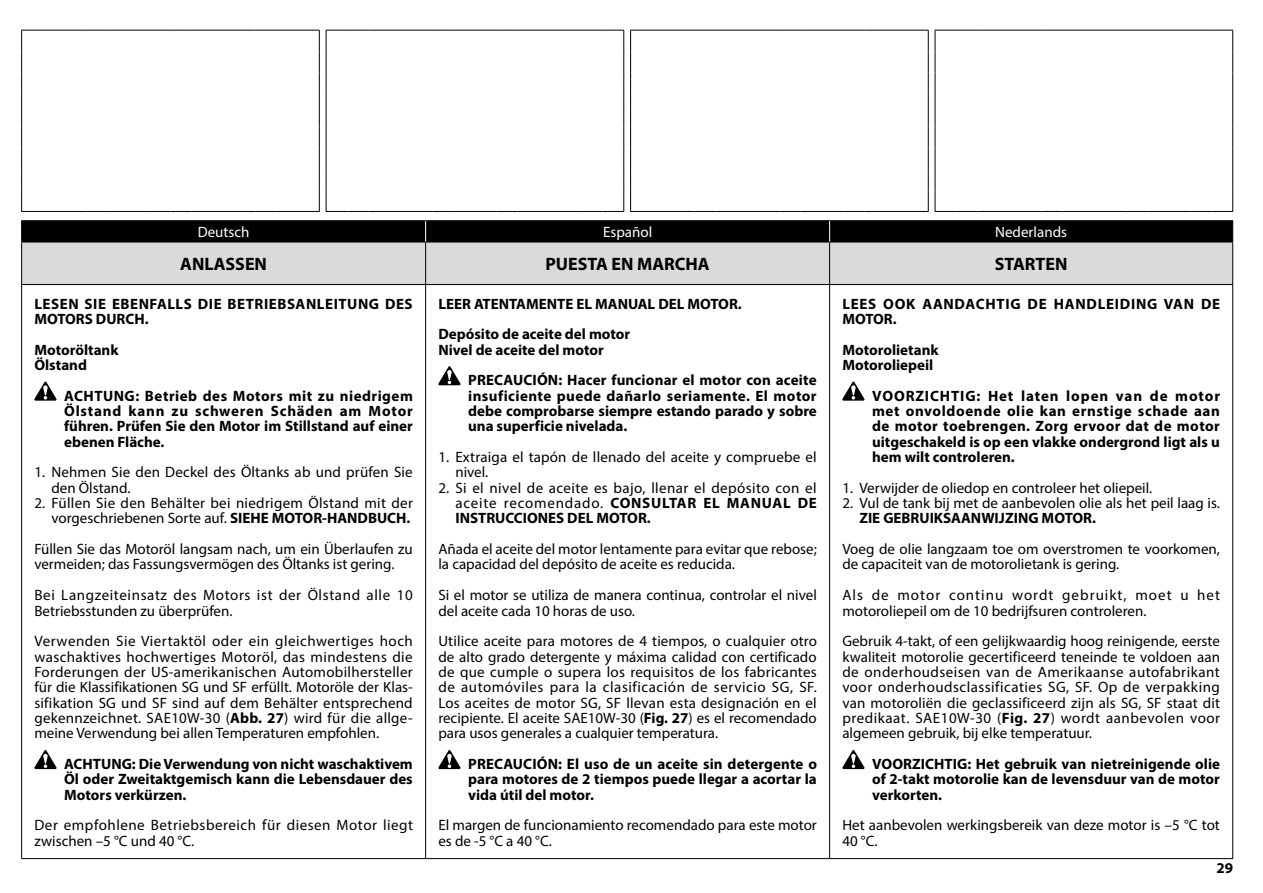
<style>
.page{position:relative;width:1263px;height:893px;background:#fff}
.page>*{position:absolute;margin:0;border:0;box-sizing:border-box;transform-origin:0 0}
.t1{font:700 18px "Myriad Pro";color:#000}
.t2{font:15px/15.3px "Myriad Pro";color:#000}
.t3{font:700 15px/15.3px "Myriad Pro";color:#000;text-align:justify}
.t4{font:15px/15.3px "Myriad Pro";letter-spacing:.02em;color:#000;text-align:right}
.t5{font:15px/15.3px "Myriad Pro";letter-spacing:.04em;color:#000}
.t6{font:15px/15.3px "Myriad Pro";letter-spacing:.035em;color:#000}
.t7{font:700 15px/15.3px "Myriad Pro";letter-spacing:.035em;color:#000}
.t8{font:700 15px/15.3px "Myriad Pro";letter-spacing:.05em;color:#000}
.t9{font:15px "Myriad Pro";color:#fff}
.s1{font-weight:700}
</style>
<div class="page">
<svg style="left:21px;top:30px;width:299px;height:182px"></svg>
<svg style="left:326px;top:30px;width:298px;height:182px"></svg>
<svg style="left:630px;top:30px;width:299px;height:182px"></svg>
<svg style="left:935px;top:30px;width:298px;height:182px"></svg>
<div style="left:22px;top:243px;width:1210px;height:41px;background:#dadada"></div>
<hr style="left:21px;top:220px;width:405px;height:1px;background:#000">
<hr style="left:426px;top:220px;width:404px;height:1px;background:#000">
<hr style="left:830px;top:220px;width:403px;height:1px;background:#000">
<hr style="left:21px;top:242px;width:405px;height:1px;background:#000">
<hr style="left:21px;top:242px;width:1px;height:42px;background:#000">
<hr style="left:426px;top:242px;width:404px;height:1px;background:#000">
<hr style="left:425px;top:242px;width:1px;height:42px;background:#000">
<hr style="left:830px;top:242px;width:403px;height:1px;background:#000">
<hr style="left:829px;top:242px;width:1px;height:42px;background:#000">
<hr style="left:1232px;top:242px;width:1px;height:42px;background:#000">
<hr style="left:21px;top:284px;width:405px;height:1px;background:#000">
<hr style="left:21px;top:285px;width:1px;height:573px;background:#000">
<hr style="left:426px;top:284px;width:404px;height:1px;background:#000">
<hr style="left:425px;top:285px;width:1px;height:573px;background:#000">
<hr style="left:830px;top:284px;width:403px;height:1px;background:#000">
<hr style="left:829px;top:285px;width:1px;height:573px;background:#000">
<hr style="left:1232px;top:285px;width:1px;height:573px;background:#000">
<div style="left:21px;top:221px;width:1212px;height:21px;background:#000"></div>
<hr style="left:21px;top:858px;width:405px;height:1px;background:#000">
<hr style="left:426px;top:858px;width:404px;height:1px;background:#000">
<hr style="left:830px;top:858px;width:403px;height:1px;background:#000">
<svg style="left:34px;top:382px;width:23px;height:19px"></svg>
<svg style="left:34px;top:750px;width:23px;height:19px"></svg>
<svg style="left:438px;top:366px;width:22px;height:19px"></svg>
<svg style="left:438px;top:750px;width:22px;height:19px"></svg>
<svg style="left:842px;top:382px;width:22px;height:19px"></svg>
<svg style="left:842px;top:750px;width:22px;height:19px"></svg>
<p class="t9" style="left:198px;top:223px;width:53px">Deutsch</p>
<p class="t9" style="left:603px;top:223px;width:51px">Español</p>
<p class="t9" style="left:995px;top:223px;width:73px">Nederlands</p>
<p class="t1" style="left:180px;top:252px;width:88px">ANLASSEN</p>
<p class="t1" style="left:545px;top:252px;width:166px">PUESTA EN MARCHA</p>
<p class="t1" style="left:995px;top:252px;width:74px">STARTEN</p>
<p class="t7" style="left:34px;top:295px;width:380px">LESEN SIE EBENFALLS DIE BETRIEBSANLEITUNG DES<br>MOTORS DURCH.</p>
<p class="t3" style="left:34px;top:341px;width:86px">Motoröltank<br>Ölstand</p>
<p class="t3" style="left:64px;top:387px;width:350px">ACHTUNG: Betrieb des Motors mit zu niedrigem Ölstand kann zu schweren Schäden am Motor führen. Prüfen Sie den Motor im Stillstand auf einer ebenen Fläche.</p>
<p class="t2" style="left:51px;top:464px;width:363px;text-indent:-17px">1. Nehmen Sie den Deckel des Öltanks ab und prüfen Sie den Ölstand.</p>
<p class="t4" style="left:34px;top:495px;width:380px">2. Füllen Sie den Behälter bei niedrigem Ölstand mit der vorgeschriebenen Sorte auf. <span class="s1">SIEHE MOTOR-HANDBUCH.</span></p>
<p class="t2" style="left:34px;top:541px;width:380px">Füllen Sie das Motoröl langsam nach, um ein Überlaufen zu vermeiden; das Fassungsvermögen des Öltanks ist gering.</p>
<p class="t5" style="left:34px;top:587px;width:380px">Bei Langzeiteinsatz des Motors ist der Ölstand alle 10<br>Betriebsstunden zu überprüfen.</p>
<p class="t2" style="left:34px;top:633px;width:380px;text-align:justify">Verwenden Sie Viertaktöl oder ein gleichwertiges hoch waschaktives hochwertiges Motoröl, das mindestens die Forderungen der US-amerikanischen Automobilhersteller für die Klassifikationen SG und SF erfüllt. Motoröle der Klas&shy;sifikation SG und SF sind auf dem Behälter entsprechend gekennzeichnet. SAE10W-30 (<span class="s1">Abb. 27</span>) wird für die allge&shy;meine Verwendung bei allen Temperaturen empfohlen.</p>
<p class="t3" style="left:64px;top:756px;width:350px">ACHTUNG: Die Verwendung von nicht waschaktivem Öl oder Zweitaktgemisch kann die Lebensdauer des Motors verkürzen.</p>
<p class="t6" style="left:34px;top:817px;width:380px">Der empfohlene Betriebsbereich für diesen Motor liegt zwischen –5 °C und 40 °C.</p>
<p class="t3" style="left:438px;top:288px;width:305px;line-height:30.8px">LEER ATENTAMENTE EL MANUAL DEL MOTOR.<br>Depósito de aceite del motor</p>
<p class="t3" style="left:468px;top:334px;width:350px;line-height:30.8px;text-indent:-30px">Nivel de aceite del motor<br>PRECAUCIÓN: Hacer funcionar el motor con aceite</p>
<p class="t3" style="left:468px;top:387px;width:350px">insuficiente puede dañarlo seriamente. El motor debe comprobarse siempre estando parado y sobre una superficie nivelada.</p>
<p class="t2" style="left:455px;top:449px;width:363px;text-indent:-17px">1. Extraiga el tapón de llenado del aceite y compruebe el nivel.</p>
<p class="t2" style="left:455px;top:480px;width:363px;text-align:justify;text-indent:-17px">2. Si el nivel de aceite es bajo, llenar el depósito con el aceite recomendado. <span class="s1">CONSULTAR EL MANUAL DE INSTRUCCIONES DEL MOTOR.</span></p>
<p class="t2" style="left:438px;top:541px;width:380px">Añada el aceite del motor lentamente para evitar que rebose; la capacidad del depósito de aceite es reducida.</p>
<p class="t2" style="left:438px;top:587px;width:380px">Si el motor se utiliza de manera continua, controlar el nivel del aceite cada 10 horas de uso.</p>
<p class="t2" style="left:438px;top:633px;width:380px;text-align:justify">Utilice aceite para motores de 4 tiempos, o cualquier otro de alto grado detergente y máxima calidad con certificado de que cumple o supera los requisitos de los fabricantes de automóviles para la clasificación de servicio SG, SF.<br>Los aceites de motor SG, SF llevan esta designación en el recipiente. El aceite SAE10W-30 (<span class="s1">Fig. 27</span>) es el recomendado para usos generales a cualquier temperatura.</p>
<p class="t3" style="left:468px;top:756px;width:350px">PRECAUCIÓN: El uso de un aceite sin detergente o para motores de 2 tiempos puede llegar a acortar la vida útil del motor.</p>
<p class="t2" style="left:438px;top:817px;width:380px">El margen de funcionamiento recomendado para este motor es de -5 °C a 40 °C.</p>
<p class="t8" style="left:842px;top:295px;width:379px">LEES OOK AANDACHTIG DE HANDLEIDING VAN DE<br>MOTOR.</p>
<p class="t3" style="left:842px;top:341px;width:98px">Motorolietank<br>Motoroliepeil</p>
<p class="t3" style="left:872px;top:387px;width:349px">VOORZICHTIG: Het laten lopen van de motor met onvoldoende olie kan ernstige schade aan de motor toebrengen. Zorg ervoor dat de motor uitgeschakeld is op een vlakke ondergrond ligt als u hem wilt controleren.</p>
<p class="t2" style="left:842px;top:480px;width:311px">1. Verwijder de oliedop en controleer het oliepeil.</p>
<p class="t2" style="left:842px;top:495px;width:379px">2. Vul de tank bij met de aanbevolen olie als het peil laag is.</p>
<p class="t3" style="left:859px;top:510px;width:238px">ZIE GEBRUIKSAANWIJZING MOTOR.</p>
<p class="t2" style="left:842px;top:541px;width:379px">Voeg de olie langzaam toe om overstromen te voorkomen, de capaciteit van de motorolietank is gering.</p>
<p class="t2" style="left:842px;top:587px;width:379px">Als de motor continu wordt gebruikt, moet u het motoroliepeil om de 10 bedrijfsuren controleren.</p>
<p class="t2" style="left:842px;top:633px;width:379px;text-align:justify">Gebruik 4-takt, of een gelijkwaardig hoog reinigende, eerste kwaliteit motorolie gecertificeerd teneinde te voldoen aan de onderhoudseisen van de Amerikaanse autofabrikant voor onderhoudsclassificaties SG, SF. Op de verpakking van motoroliën die geclassificeerd zijn als SG, SF staat dit predikaat. SAE10W-30 (<span class="s1">Fig. 27</span>) wordt aanbevolen voor algemeen gebruik, bij elke temperatuur.</p>
<p class="t3" style="left:872px;top:756px;width:350px">VOORZICHTIG: Het gebruik van nietreinigende olie of 2-takt motorolie kan de levensduur van de motor verkorten.</p>
<p class="t2" style="left:842px;top:817px;width:379px">Het aanbevolen werkingsbereik van deze motor is –5 °C tot<br>40 °C.</p>
<p class="t3" style="left:1216px;top:860px;width:18px">29</p>
</div>
